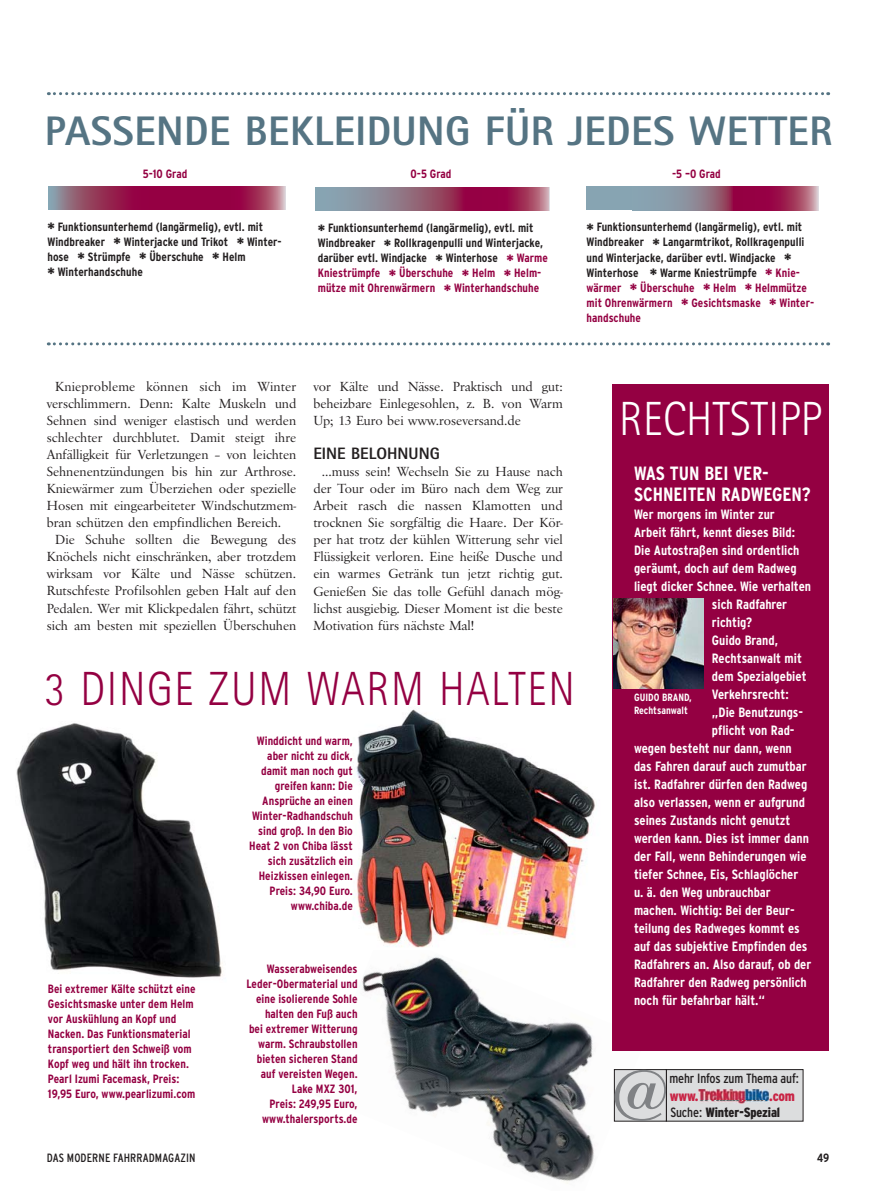
<style>
.page{position:relative;width:893px;height:1191px;background:#fff}
.page>*{position:absolute;margin:0;border:0;box-sizing:border-box;transform-origin:0 0}
.t1{font:700 60.15px "Oranda BT";color:#808285}
.t2{font:300 48px "Rotis Sans Serif";letter-spacing:.04em;color:#940042;scale:.9 1}
.t3{font:300 48px "Rotis Sans Serif";letter-spacing:.005em;color:#fff;scale:.92 1}
.t4{font:800 41.25px "Rotis Sans Serif";letter-spacing:.01em;color:#557483}
.t5{font:700 condensed 19.2px/21px "Interstate";color:#fff}
.t6{font:800 16.5px "Rotis Sans Serif";color:#231f20}
.t7{font:900 condensed 14.25px "Interstate";letter-spacing:-.01em;color:#c92445}
.t8{font:13.65px/17px "Savoy";color:#231f20;text-align:justify}
.t9{font:700 condensed 13.5px "Interstate";color:#fff}
.t10{font:condensed 13.35px "Interstate";letter-spacing:-.01em;color:#231f20}
.t11{font:900 condensed 13.35px "Interstate";letter-spacing:-.01em;color:#231f20}
.t12{font:700 condensed 12px/15px "Interstate";letter-spacing:.005em;color:#940042;text-align:right}
.t13{font:700 condensed 12px/15px "Interstate";letter-spacing:.005em;color:#231f20}
.t14{font:condensed 12px "Interstate";letter-spacing:.01em;color:#231f20}
.t15{font:700 condensed 10.5px/13.5px "Interstate";color:#fff}
.s1{font-weight:900;font-stretch:normal;font-size:13.5px}
.s2{font-weight:900;font-stretch:normal;font-size:13.5px;color:#940042}
.s3{color:#940042}
.s4{font-weight:400}
</style>
<div class="page">
<img style="left:16px;top:723px;width:207px;height:255px">
<img style="left:362px;top:930px;width:284px;height:254px">
<img style="left:353px;top:709px;width:257px;height:240px">
<svg style="left:48px;top:186px;width:102px;height:23px;background:#923e63"></svg>
<div style="left:150px;top:186px;width:80px;height:23px;background:#950043"></div>
<svg style="left:230px;top:186px;width:56px;height:23px"></svg>
<div style="left:586px;top:187px;width:46px;height:23px;background:#87a4b2"></div>
<svg style="left:632px;top:187px;width:100px;height:23px;background:#8c8696"></svg>
<div style="left:732px;top:187px;width:48px;height:23px;background:#960044"></div>
<svg style="left:780px;top:187px;width:38px;height:23px"></svg>
<svg style="left:316px;top:187px;width:233px;height:24px;background:#955776"></svg>
<svg style="left:549px;top:187px;width:1px;height:24px"></svg>
<div style="left:666px;top:1069px;width:137px;height:52px;background:#dcddde"></div>
<div style="left:666px;top:1069px;width:137px;height:52px;border:1px solid #231f20"></div>
<div style="left:614px;top:1069px;width:52px;height:52px;background:#dcddde"></div>
<div style="left:614px;top:1069px;width:53px;height:52px;border:1px solid #231f20"></div>
<img style="left:698px;top:1089px;width:71px;height:14px">
<img style="left:698px;top:1100px;width:68px;height:1px">
<div style="left:613px;top:384px;width:216px;height:666px;background:#940042"></div>
<img style="left:613px;top:598px;width:90px;height:90px">
<svg style="left:48px;top:342px;width:781px;height:3px"></svg>
<svg style="left:48px;top:92px;width:781px;height:3px"></svg>
<h3 class="t4" style="left:45px;top:117px;width:789px">PASSENDE BEKLEIDUNG FÜR JEDES WETTER</h3>
<p class="t12" style="left:143px;top:167px;width:46px">5-10 Grad</p>
<p class="t12" style="left:411px;top:167px;width:42px">0-5 Grad</p>
<p class="t12" style="left:672px;top:167px;width:50px">-5 –0 Grad</p>
<p class="t13" style="left:47px;top:220px;width:236px"><span class="s1">*</span> Funktionsunterhemd (langärmelig), evtl. mit Windbreaker <span class="s1">*</span> Winterjacke und Trikot <span class="s1">*</span> Winter&shy;hose <span class="s1">*</span> Strümpfe <span class="s1">*</span> Überschuhe <span class="s1">*</span> Helm<br><span class="s1">*</span> Winterhandschuhe</p>
<p class="t13" style="left:318px;top:221px;width:232px"><span class="s1">*</span> Funktionsunterhemd (langärmelig), evtl. mit Windbreaker <span class="s1">*</span> Rollkragenpulli und Winterjacke, darüber evtl. Windjacke <span class="s1">*</span> Winterhose <span class="s2">*</span> <span class="s3">Warme Kniestrümpfe</span> <span class="s2">*</span> <span class="s3">Überschuhe</span> <span class="s2">*</span> <span class="s3">Helm</span> <span class="s2">*</span> <span class="s3">Helm&shy;mütze mit Ohrenwärmern</span> <span class="s2">*</span> <span class="s3">Winterhandschuhe</span></p>
<p class="t13" style="left:586px;top:221px;width:229px"><span class="s1">*</span> Funktionsunterhemd (langärmelig), evtl. mit Windbreaker <span class="s1">*</span> Langarmtrikot, Rollkragenpulli und Winterjacke, darüber evtl. Windjacke <span class="s1">* </span>Winterhose <span class="s1">*</span> Warme Kniestrümpfe <span class="s2">*</span> <span class="s3">Knie&shy;wärmer</span> <span class="s2">*</span> <span class="s3">Überschuhe</span> <span class="s2">*</span> <span class="s3">Helm</span> <span class="s2">*</span> <span class="s3">Helmmütze mit Ohrenwärmern</span> <span class="s2">*</span> <span class="s3">Gesichtsmaske</span> <span class="s2">*</span> <span class="s3">Winter&shy;handschuhe</span></p>
<p class="t8" style="left:47px;top:379px;width:251px;text-indent:9px">Knieprobleme können sich im Winter verschlimmern. Denn: Kalte Muskeln und Sehnen sind weniger elastisch und werden schlechter durchblutet. Damit steigt ihre Anfälligkeit für Verletzungen – von leichten Sehnenentzündungen bis hin zur Arthrose.<br>Kniewärmer zum Überziehen oder spezielle Hosen mit eingearbeiteter Windschutzmem&shy;bran schützen den empfindlichen Bereich.</p>
<p class="t8" style="left:47px;top:532px;width:251px;text-indent:9px">Die Schuhe sollten die Bewegung des Knöchels nicht einschränken, aber trotzdem wirksam vor Kälte und Nässe schützen.<br>Rutschfeste Profilsohlen geben Halt auf den Pedalen. Wer mit Klickpedalen fährt, schützt sich am besten mit speziellen Überschuhen</p>
<p class="t8" style="left:313px;top:379px;width:251px">vor Kälte und Nässe. Praktisch und gut: beheizbare Einlegesohlen, z. B. von Warm Up; 13 Euro bei www.roseversand.de</p>
<p class="t6" style="left:313px;top:448px;width:128px">EINE BELOHNUNG</p>
<p class="t8" style="left:313px;top:464px;width:251px;text-indent:9px">...muss sein! Wechseln Sie zu Hause nach der Tour oder im Büro nach dem Weg zur Arbeit rasch die nassen Klamotten und trocknen Sie sorgfältig die Haare. Der Kör&shy;per hat trotz der kühlen Witterung sehr viel Flüssigkeit verloren. Eine heiße Dusche und ein warmes Getränk tun jetzt richtig gut.<br>Genießen Sie das tolle Gefühl danach mög&shy;lichst ausgiebig. Dieser Moment ist die beste Motivation fürs nächste Mal!</p>
<h2 class="t2" style="left:45px;top:672px;width:591px">3 DINGE ZUM WARM HALTEN</h2>
<p class="t12" style="left:249px;top:734px;width:105px">Winddicht und warm, aber nicht zu dick, damit man noch gut greifen kann: Die<br>Ansprüche an einen<br>Winter-Radhandschuh sind groß. In den Bio<br>Heat 2 von Chiba lässt sich zusätzlich ein<br>Heizkissen einlegen.<br>Preis: 34,90 Euro. www.chiba.de</p>
<p class="t12" style="left:48px;top:982px;width:149px;text-align:left">Bei extremer Kälte schützt eine<br>Gesichtsmaske unter dem Helm vor Auskühlung an Kopf und<br>Nacken. Das Funktionsmaterial transportiert den Schweiß vom<br>Kopf weg und hält ihn trocken.<br>Pearl Izumi Facemask, Preis:<br>19,95 Euro, www.pearlizumi.com</p>
<p class="t12" style="left:246px;top:962px;width:113px">Wasserabweisendes<br>Leder-Obermaterial und eine isolierende Sohle halten den Fuß auch<br>bei extremer Witterung warm. Schraubstollen bieten sicheren Stand auf vereisten Wegen.<br>Lake MXZ 301,<br>Preis: 249,95 Euro, www.thalersports.de</p>
<h2 class="t3" style="left:619px;top:402px;width:222px">RECHTSTIPP</h2>
<h3 class="t5" style="left:634px;top:464px;width:178px">WAS TUN BEI VER-<br>SCHNEITEN RADWEGEN?</h3>
<p class="t9" style="left:634px;top:509px;width:142px">Wer morgens im Winter zur</p>
<p class="t9" style="left:634px;top:527px;width:162px">Arbeit fährt, kennt dieses Bild:</p>
<p class="t9" style="left:634px;top:545px;width:167px">Die Autostraßen sind ordentlich</p>
<p class="t9" style="left:634px;top:563px;width:164px">geräumt, doch auf dem Radweg</p>
<p class="t9" style="left:634px;top:581px;width:179px">liegt dicker Schnee. Wie verhalten</p>
<p class="t9" style="left:712px;top:599px;width:77px">sich Radfahrer</p>
<p class="t9" style="left:712px;top:617px;width:42px">richtig?</p>
<p class="t9" style="left:712px;top:635px;width:68px">Guido Brand,</p>
<p class="t9" style="left:712px;top:653px;width:91px">Rechtsanwalt mit</p>
<p class="t9" style="left:712px;top:671px;width:96px">dem Spezialgebiet</p>
<p class="t9" style="left:712px;top:689px;width:78px">Verkehrsrecht:</p>
<p class="t9" style="left:712px;top:707px;width:93px">„Die Benutzungs-</p>
<p class="t9" style="left:712px;top:725px;width:84px">pflicht von Rad-</p>
<p class="t9" style="left:634px;top:743px;width:159px">wegen besteht nur dann, wenn</p>
<p class="t9" style="left:634px;top:761px;width:174px">das Fahren darauf auch zumutbar</p>
<p class="t9" style="left:634px;top:779px;width:175px">ist. Radfahrer dürfen den Radweg</p>
<p class="t9" style="left:634px;top:797px;width:172px">also verlassen, wenn er aufgrund</p>
<p class="t9" style="left:634px;top:815px;width:158px">seines Zustands nicht genutzt</p>
<p class="t9" style="left:634px;top:833px;width:176px">werden kann. Dies ist immer dann</p>
<p class="t9" style="left:634px;top:851px;width:174px">der Fall, wenn Behinderungen wie</p>
<p class="t9" style="left:634px;top:869px;width:166px">tiefer Schnee, Eis, Schlaglöcher</p>
<p class="t9" style="left:634px;top:887px;width:138px">u. ä. den Weg unbrauchbar</p>
<p class="t9" style="left:634px;top:905px;width:162px">machen. Wichtig: Bei der Beur-</p>
<p class="t9" style="left:634px;top:923px;width:167px">teilung des Radweges kommt es</p>
<p class="t9" style="left:634px;top:941px;width:175px">auf das subjektive Empfinden des</p>
<p class="t9" style="left:634px;top:959px;width:179px">Radfahrers an. Also darauf, ob der</p>
<p class="t9" style="left:634px;top:977px;width:174px">Radfahrer den Radweg persönlich</p>
<p class="t9" style="left:634px;top:995px;width:133px">noch für befahrbar hält.“</p>
<p class="t15" style="left:634px;top:691px;width:59px">GUIDO BRAND,<br>Rechtsanwalt</p>
<h1 class="t1" style="left:611px;top:1058px;width:61px">@</h1>
<p class="t10" style="left:669px;top:1073px;width:131px">mehr Infos zum Thema auf:</p>
<p class="t7" style="left:670px;top:1088px;width:30px">www.</p>
<p class="t7" style="left:769px;top:1088px;width:27px">.com</p>
<p class="t11" style="left:670px;top:1105px;width:111px"><span class="s4">Suche:</span> Winter-Spezial</p>
<p class="t14" style="left:47px;top:1153px;width:150px">DAS MODERNE FAHRRADMAGAZIN</p>
<p class="t13" style="left:817px;top:1151px;width:14px">49</p>
</div>
